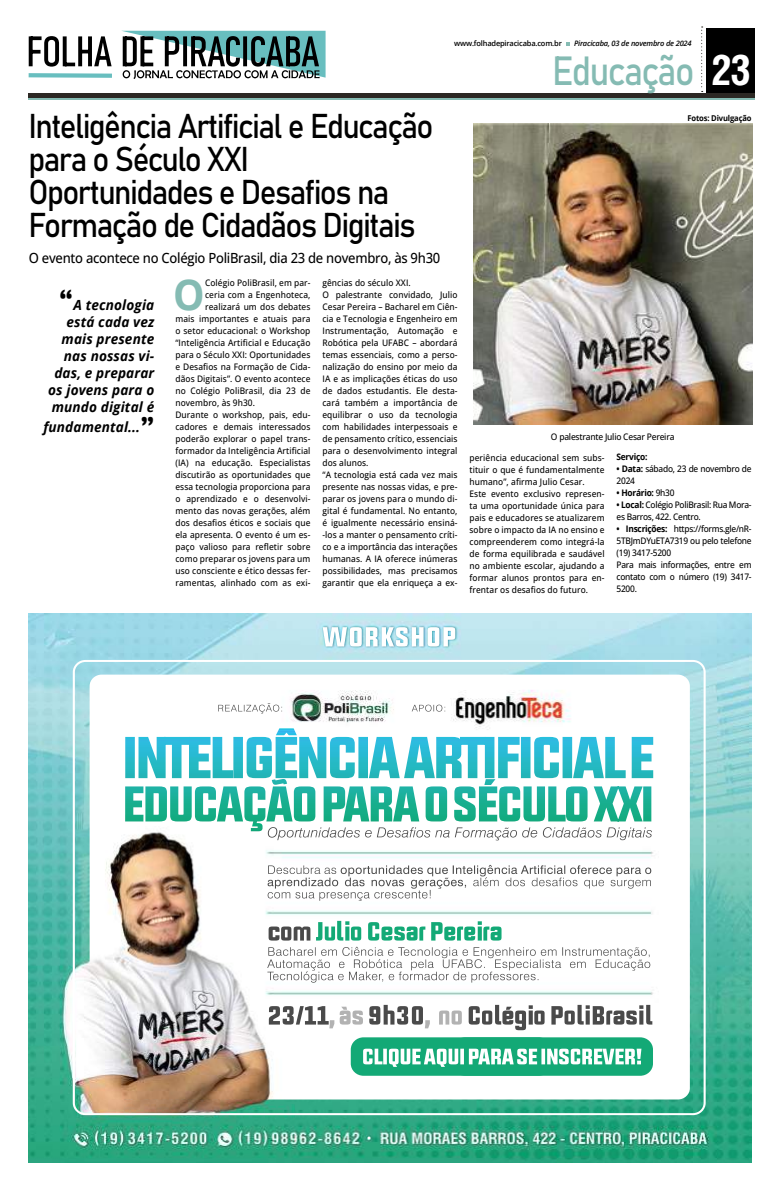
<style>
.page{position:relative;width:780px;height:1191px;background:#fff}
.page>*{position:absolute;margin:0;border:0;box-sizing:border-box;transform-origin:0 0}
.t1{font:700 42.6px "Open Sans";color:#85bbb3;scale:.93 1}
.t2{font:40.2px "Bahnschrift";letter-spacing:-.045em;color:#85bbb3;scale:.89 1}
.t3{font:34px/33px "Bahnschrift";letter-spacing:-.05em;color:#000;scale:.92 1}
.t4{font:italic 700 14px/17px "Open Sans";letter-spacing:.01em;color:#000;text-align:right}
.t5{font:500 14px "Open Sans";letter-spacing:-.02em;color:#000;scale:.93 1}
.t6{font:500 9px/12px "Open Sans";letter-spacing:.01em;color:#000;scale:.93 1}
.t7{font:500 9px/12px "Open Sans";letter-spacing:-.03em;color:#000;scale:.93 1}
.t8{font:500 9px "Open Sans";letter-spacing:-.025em;color:#000;scale:.94 1}
.t9{font:700 9px "Open Sans";letter-spacing:-.03em;color:#000;scale:.93 1}
.t10{font:700 8px "Open Sans";letter-spacing:-.02em;color:#000;scale:.95 1}
.t11{font:italic 600 7.5px "Open Sans";letter-spacing:-.025em;color:#000}
.t12{font:600 7.5px "Open Sans";letter-spacing:-.025em;color:#000}
.s1{font-family:"Arena Condensed";font-weight:700;font-size:40.6px;color:#fff}
.s2{font-family:"Britannic";font-style:normal;font-size:30px}
.s3{font-weight:700}
.s4{font-weight:500}
</style>
<div class="page">
<div style="left:706px;top:28px;width:49px;height:65px;background:#000"></div>
<hr style="left:28px;top:97px;width:727px;height:3px;background:#85bbb3">
<div style="left:28px;top:93px;width:727px;height:5px;background:#2c2824"></div>
<svg style="left:701px;top:26px;width:1px;height:66px"></svg>
<svg style="left:566px;top:42px;width:3px;height:4px"></svg>
<svg style="left:28px;top:31px;width:297px;height:48px"></svg>
<img style="left:28px;top:613px;width:723px;height:549px">
<svg style="left:367px;top:1136px;width:4px;height:3px"></svg>
<img style="left:73px;top:660px;width:632px;height:455px">
<img style="left:474px;top:123px;width:278px;height:301px">
<p class="t12" style="left:454px;top:38px;width:109px">www.folhadepiracicaba.com.br</p>
<p class="t11" style="left:574px;top:38px;width:119px">Piracicaba, 03 de novembro de 2024</p>
<h2 class="t2" style="left:552px;top:41px;width:225px">Educação <span class="s1">23</span></h2>
<h3 class="t3" style="left:28px;top:107px;width:442px">Inteligência Artificial e Educação para o Século XXI<br>Oportunidades e Desafios na<br>Formação de Cidadãos Digitais</h3>
<p class="t10" style="left:687px;top:113px;width:69px">Fotos: Divulgação</p>
<h3 class="t5" style="left:29px;top:248px;width:444px">O evento acontece no Colégio PoliBrasil, dia 23 de novembro, às 9h30</h3>
<h3 class="t4" style="left:48px;top:296px;width:107px"><span class="s2">“</span>A tecnologia está cada vez mais presente nas nossas vi&shy;das, e preparar os jovens para o mundo digital é</h3>
<h3 class="t4" style="left:43px;top:418px;width:112px">fundamental...<span class="s2">”</span></h3>
<p class="t6" style="left:322px;top:276px;width:147px">gências do século XXI.<br>O palestrante convidado, Julio<br>Cesar Pereira – Bacharel em Ciên&shy;cia e Tecnologia e Engenheiro em<br>Instrumentação, Automação e<br>Robótica pela UFABC – abordará temas essenciais, como a perso&shy;nalização do ensino por meio da<br>IA e as implicações éticas do uso de dados estudantis. Ele desta&shy;cará também a importância de equilibrar o uso da tecnologia com habilidades interpessoais e de pensamento crítico, essenciais para o desenvolvimento integral dos alunos.<br>“A tecnologia está cada vez mais presente nas nossas vidas, e pre&shy;parar os jovens para o mundo di&shy;gital é fundamental. No entanto, é igualmente necessário ensiná--los a manter o pensamento críti&shy;co e a importância das interações humanas. A IA oferece inúmeras possibilidades, mas precisamos garantir que ela enriqueça a ex-</p>
<h1 class="t1" style="left:173px;top:264px;width:35px">O</h1>
<p class="t6" style="left:205px;top:276px;width:115px">Colégio PoliBrasil, em par-</p>
<p class="t6" style="left:205px;top:288px;width:115px">ceria com a Engenhoteca,</p>
<p class="t6" style="left:205px;top:300px;width:115px">realizará um dos debates</p>
<p class="t6" style="left:175px;top:312px;width:147px">mais importantes e atuais para</p>
<p class="t6" style="left:175px;top:324px;width:147px">o setor educacional: o Workshop</p>
<p class="t6" style="left:175px;top:336px;width:147px">“Inteligência Artificial e Educação</p>
<p class="t6" style="left:175px;top:348px;width:147px">para o Século XXI: Oportunidades</p>
<p class="t6" style="left:175px;top:360px;width:147px">e Desafios na Formação de Cida-</p>
<p class="t6" style="left:175px;top:372px;width:147px">dãos Digitais”. O evento acontece</p>
<p class="t6" style="left:175px;top:384px;width:147px">no Colégio PoliBrasil, dia 23 de</p>
<p class="t6" style="left:175px;top:396px;width:87px">novembro, às 9h30.</p>
<p class="t6" style="left:175px;top:408px;width:147px">Durante o workshop, pais, edu-</p>
<p class="t6" style="left:175px;top:420px;width:147px">cadores e demais interessados</p>
<p class="t6" style="left:175px;top:432px;width:147px">poderão explorar o papel trans-</p>
<p class="t6" style="left:175px;top:444px;width:147px">formador da Inteligência Artificial</p>
<p class="t6" style="left:175px;top:456px;width:147px">(IA) na educação. Especialistas</p>
<p class="t6" style="left:175px;top:468px;width:147px">discutirão as oportunidades que</p>
<p class="t6" style="left:175px;top:480px;width:147px">essa tecnologia proporciona para</p>
<p class="t6" style="left:175px;top:492px;width:147px">o aprendizado e o desenvolvi-</p>
<p class="t6" style="left:175px;top:504px;width:147px">mento das novas gerações, além</p>
<p class="t6" style="left:175px;top:516px;width:147px">dos desafios éticos e sociais que</p>
<p class="t6" style="left:175px;top:528px;width:147px">ela apresenta. O evento é um es-</p>
<p class="t6" style="left:175px;top:540px;width:147px">paço valioso para refletir sobre</p>
<p class="t6" style="left:175px;top:552px;width:147px">como preparar os jovens para um</p>
<p class="t6" style="left:175px;top:564px;width:147px">uso consciente e ético dessas fer-</p>
<p class="t6" style="left:175px;top:576px;width:147px">ramentas, alinhado com as exi-</p>
<p class="t8" style="left:551px;top:430px;width:133px">O palestrante Julio Cesar Pereira</p>
<p class="t6" style="left:469px;top:451px;width:147px">periência educacional sem subs&shy;tituir o que é fundamentalmente humano”, afirma Julio Cesar.<br>Este evento exclusivo represen&shy;ta uma oportunidade única para pais e educadores se atualizarem sobre o impacto da IA no ensino e compreenderem como integrá-la de forma equilibrada e saudável no ambiente escolar, ajudando a formar alunos prontos para en&shy;frentar os desafios do futuro.</p>
<p class="t9" style="left:616px;top:450px;width:35px">Serviço:</p>
<p class="t7" style="left:616px;top:463px;width:147px"><span class="s3">• Data:</span> sábado, 23 de novembro de<br>2024</p>
<p class="t9" style="left:616px;top:486px;width:64px">• Horário: <span class="s4">9h30</span></p>
<p class="t7" style="left:616px;top:499px;width:147px"><span class="s3">• Local:</span> Colégio PoliBrasil: Rua Mora&shy;es Barros, 422. Centro.</p>
<p class="t7" style="left:616px;top:523px;width:147px"><span class="s3">• Inscrições:</span> https://forms.gle/nR-<br>5TBJmDYuETA7319 ou pelo telefone (19) 3417-5200<br>Para mais informações, entre em contato com o número (19) 3417-<br>5200.</p>
</div>
